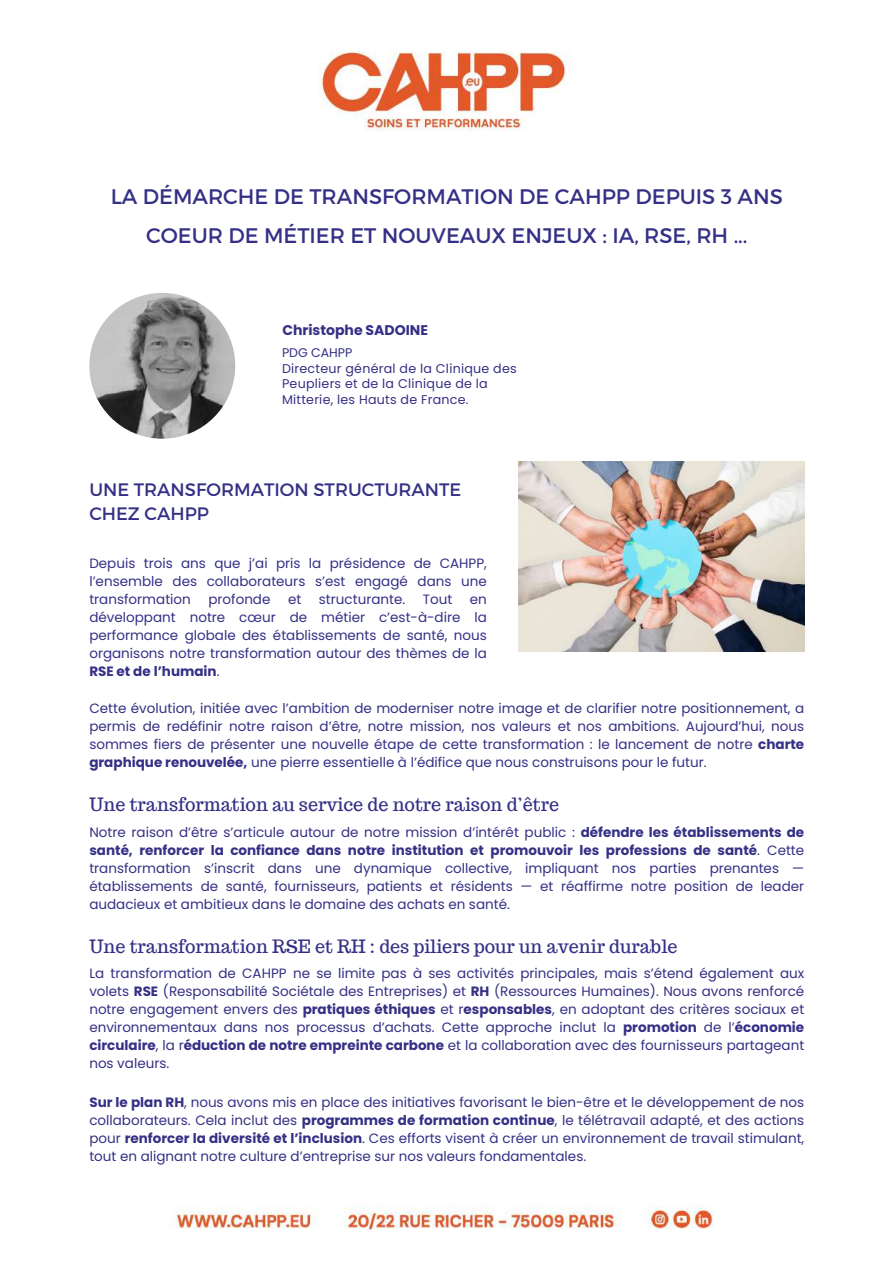
<style>
.page{position:relative;width:894px;height:1264px;background:#fff}
.page>*{position:absolute;margin:0;border:0;box-sizing:border-box;transform-origin:0 0}
.t1{font:21px/39.3px "Montserrat";color:#353085;text-align:center}
.t2{font:18px "Trocchi";color:#353085}
.t3{font:18px/24.8px "Montserrat";color:#353085}
.t4{font:700 13.95px "Poppins";color:#353085}
.t5{font:13.5px/18px "Poppins";color:#353085;text-align:justify}
.t6{font:12.6px/15.6px "Poppins";letter-spacing:.02em;color:#353085}
.t7{font:12.45px "Poppins";color:#353085}
.s1{font-weight:700}
</style>
<div class="page">
<img style="left:89px;top:293px;width:146px;height:146px;border-radius:50%">
<img style="left:319px;top:51px;width:252px;height:80px">
<img style="left:174px;top:1205px;width:539px;height:25px">
<img style="left:518px;top:462px;width:286px;height:190px">
<h1 class="t1" style="left:111px;top:175px;width:673px">LA DÉMARCHE DE TRANSFORMATION DE CAHPP DEPUIS 3 ANS<br>COEUR DE MÉTIER ET NOUVEAUX ENJEUX : IA, RSE, RH ...</h1>
<p class="t4" style="left:282px;top:320px;width:147px">Christophe SADOINE</p>
<p class="t7" style="left:282px;top:344px;width:72px">PDG CAHPP</p>
<p class="t6" style="left:282px;top:360px;width:236px">Directeur général de la Clinique des<br>Peupliers et de la Clinique de la<br>Mitterie, les Hauts de France.</p>
<h2 class="t3" style="left:89px;top:476px;width:373px">UNE TRANSFORMATION STRUCTURANTE<br>CHEZ CAHPP</h2>
<p class="t5" style="left:89px;top:554px;width:399px">Depuis trois ans que j’ai pris la présidence de CAHPP, l’ensemble des collaborateurs s’est engagé dans une transformation</p>
<p class="t5" style="left:208px;top:590px;width:64px">profonde</p>
<p class="t5" style="left:288px;top:590px;width:15px">et</p>
<p class="t5" style="left:319px;top:590px;width:88px">structurante.</p>
<p class="t5" style="left:422px;top:590px;width:31px">Tout</p>
<p class="t5" style="left:89px;top:590px;width:399px;text-indent:380px">en développant notre cœur de métier c’est-à-dire la performance globale des établissements de santé, nous organisons notre transformation autour des thèmes de la <span class="s1">RSE et de l’humain</span>.</p>
<p class="t5" style="left:89px;top:699px;width:716px">Cette évolution, initiée avec l’ambition de moderniser notre image et de clarifier notre positionnement, a permis de redéfinir notre raison d’être, notre mission, nos valeurs et nos ambitions. Aujourd’hui, nous sommes fiers de présenter une nouvelle étape de cette transformation : le lancement de notre <span class="s1">charte graphique renouvelée,</span> une pierre essentielle à l’édifice que nous construisons pour le futur.</p>
<h2 class="t2" style="left:89px;top:792px;width:471px">Une transformation au service de notre raison d’être</h2>
<p class="t5" style="left:89px;top:822px;width:716px">Notre raison d’être s’articule autour de notre mission d’intérêt public : <span class="s1">défendre les établissements de santé, renforcer la confiance dans notre institution et promouvoir les professions de santé</span>. Cette transformation s’inscrit dans une dynamique collective, impliquant nos parties prenantes — établissements de santé, fournisseurs, patients et résidents — et réaffirme notre position de leader audacieux et ambitieux dans le domaine des achats en santé.</p>
<h2 class="t2" style="left:89px;top:934px;width:589px">Une transformation RSE et RH : des piliers pour un avenir durable</h2>
<p class="t5" style="left:89px;top:964px;width:716px">La transformation de CAHPP ne se limite pas à ses activités principales, mais s’étend également aux volets <span class="s1">RSE</span> (Responsabilité Sociétale des Entreprises) et <span class="s1">RH</span> (Ressources Humaines). Nous avons renforcé notre engagement envers des <span class="s1">pratiques éthiques</span> et r<span class="s1">esponsables</span>, en adoptant des critères sociaux et environnementaux dans nos processus d’achats. Cette approche inclut la <span class="s1">promotion</span> de l’<span class="s1">économie circulaire</span>, la r<span class="s1">éduction de notre empreinte carbone</span> et la collaboration avec des fournisseurs partageant nos valeurs.</p>
<p class="t5" style="left:89px;top:1092px;width:716px"><span class="s1">Sur le plan RH</span>, nous avons mis en place des initiatives favorisant le bien-être et le développement de nos collaborateurs. Cela inclut des <span class="s1">programmes de formation continue</span>, le télétravail adapté, et des actions pour <span class="s1">renforcer la diversité et l’inclusion</span>. Ces efforts visent à créer un environnement de travail stimulant, tout en alignant notre culture d’entreprise sur nos valeurs fondamentales.</p>
</div>
